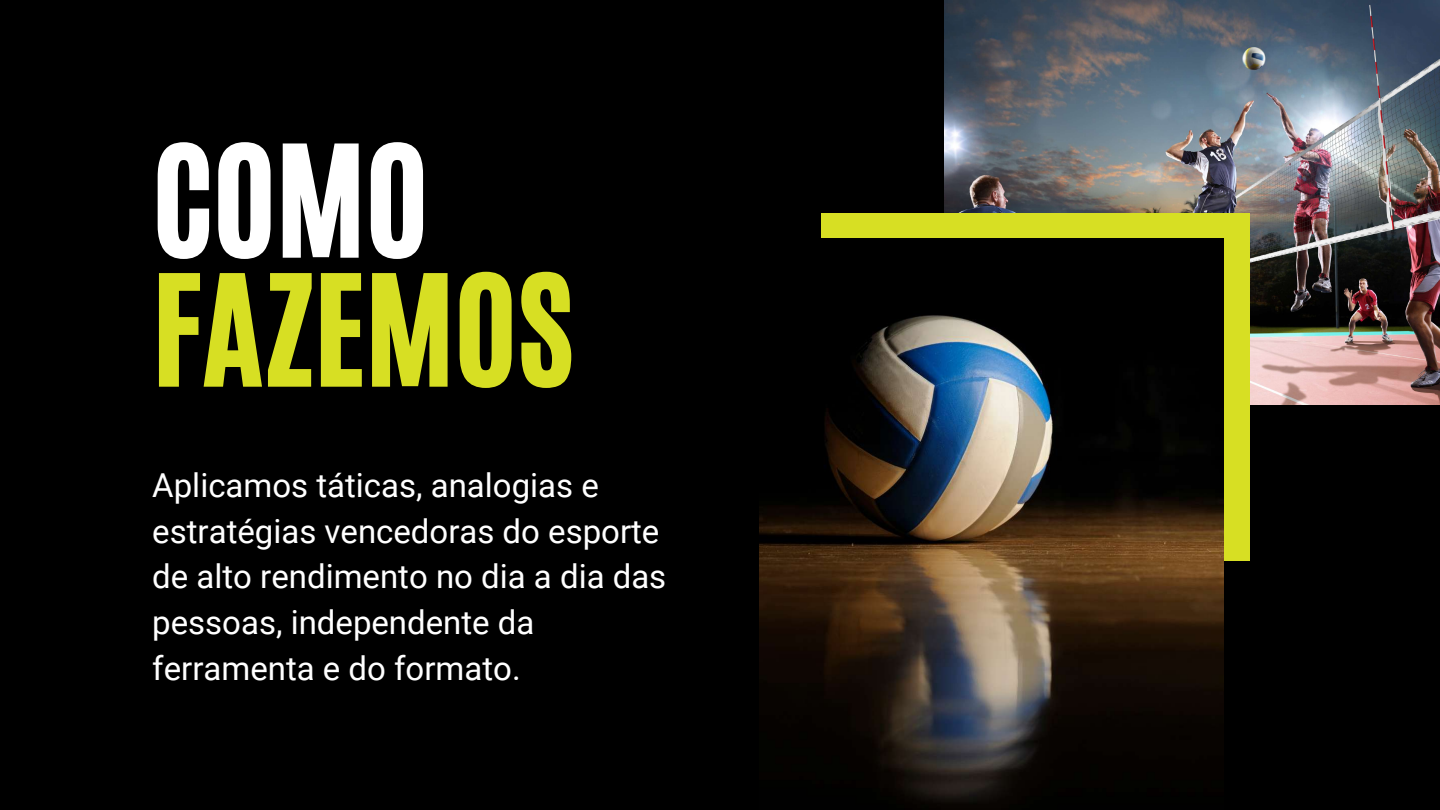
<style>
.page{position:relative;width:1440px;height:810px;background:#000}
.page>*{position:absolute;margin:0;border:0;box-sizing:border-box;transform-origin:0 0}
.t1{font:129.2px "CA Generated";color:#fff}
.t2{font:128.6px "CA Generated";color:#d7df23}
.t3{font:33px/45.8px "Roboto";color:#fff}
</style>
<div class="page">
<img style="left:944px;top:0;width:496px;height:405px">
<div style="left:822px;top:213px;width:428px;height:348px;background:#d7df23"></div>
<img style="left:759px;top:238px;width:464px;height:566px">
<h1 class="t1" style="left:152px;top:108px;width:278px">COMO</h1>
<h2 class="t2" style="left:152px;top:238px;width:423px">FAZEMOS</h2>
<p class="t3" style="left:152px;top:463px;width:516px">Aplicamos táticas, analogias e estratégias vencedoras do esporte de alto rendimento no dia a dia das pessoas, independente da ferramenta e do formato.</p>
</div>
